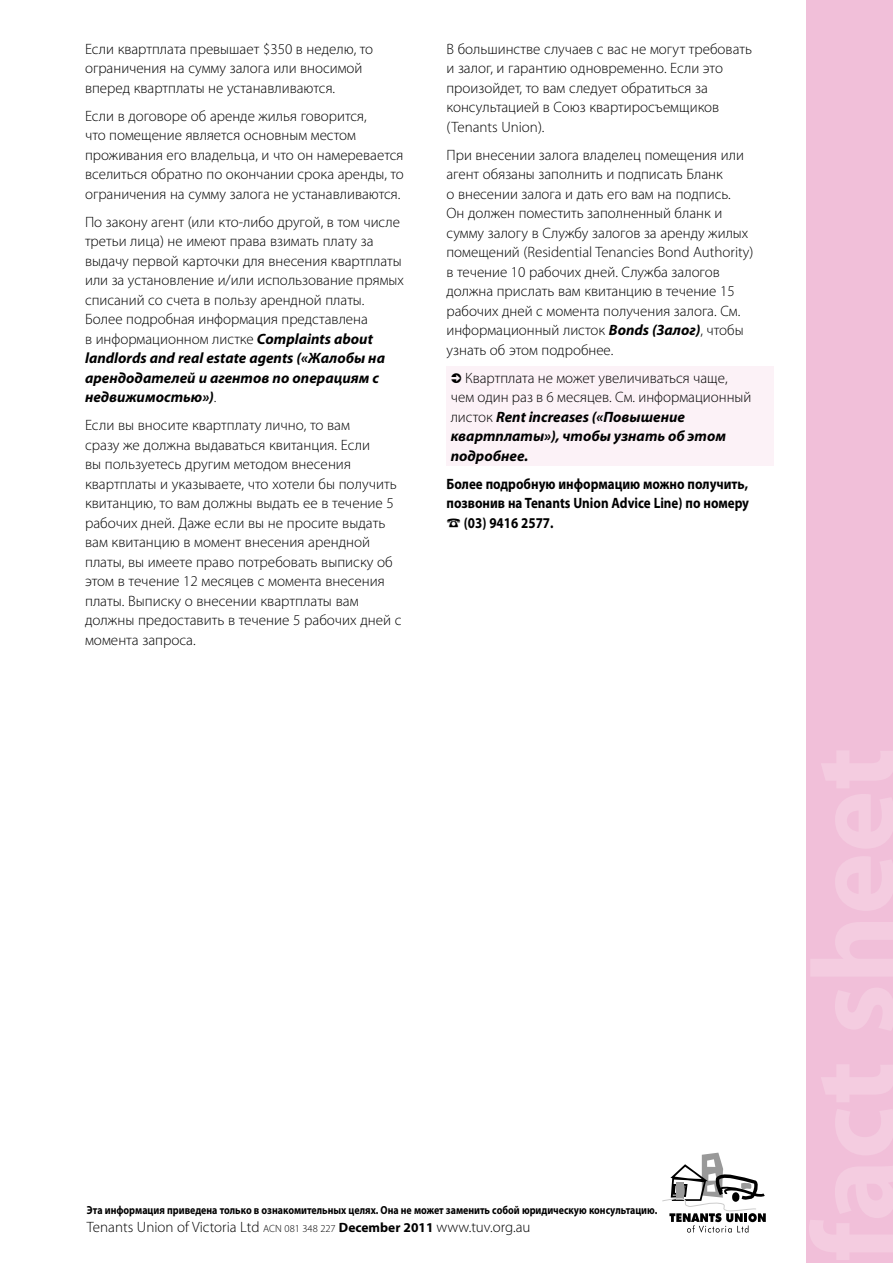
<style>
.page{position:relative;width:893px;height:1263px;background:#fff}
.page>*{position:absolute;margin:0;border:0;box-sizing:border-box;transform-origin:0 0}
.t1{font:300 15px/19.5px "Myriad Pro";color:#000}
.t2{font:700 15px/19.5px "Myriad Pro";color:#000;text-align:justify;scale:.87 1}
.t3{font:700 11.7px "Myriad Pro";color:#000;scale:.85 1}
.s1{font-weight:700;font-style:italic}
.s2{font-size:10.5px}
.s3{font-weight:700;font-size:13.5px}
</style>
<div class="page">
<div style="left:805px;top:0;width:88px;height:1263px;background:#f1bfd9"></div>
<svg style="left:662px;top:1152px;width:104px;height:81px"></svg>
<div style="left:446px;top:366px;width:328px;height:100px;background:#fcf2f7"></div>
<p class="t1" style="left:85px;top:39px;width:290px">Если квартплата превышает $350 в неделю, то ограничения на сумму залога или вносимой вперед квартплаты не устанавливаются.</p>
<p class="t1" style="left:85px;top:106px;width:320px">Если в договоре об аренде жилья говорится,<br>что помещение является основным местом проживания его владельца, и что он намеревается вселиться обратно по окончании срока аренды, то ограничения на сумму залога не устанавливаются.</p>
<p class="t1" style="left:85px;top:212px;width:320px">По закону агент (или кто-либо другой, в том числе третьи лица) не имеют права взимать плату за выдачу первой карточки для внесения квартплаты или за установление и/или использование прямых списаний со счета в пользу арендной платы.<br>Более подробная информация представлена<br>в информационном листке <span class="s1">Complaints about landlords and real estate agents («Жалобы на арендодателей и агентов по операциям с недвижимостью»)</span>.</p>
<p class="t1" style="left:85px;top:415px;width:318px">Если вы вносите квартплату лично, то вам<br>сразу же должна выдаваться квитанция. Если<br>вы пользуетесь другим методом внесения квартплаты и указываете, что хотели бы получить квитанцию, то вам должны выдать ее в течение 5 рабочих дней. Даже если вы не просите выдать вам квитанцию в момент внесения арендной платы, вы имеете право потребовать выписку об этом в течение 12 месяцев с момента внесения платы. Выписку о внесении квартплаты вам должны предоставить в течение 5 рабочих дней с момента запроса.</p>
<p class="t1" style="left:446px;top:39px;width:307px">В большинстве случаев с вас не могут требовать и залог, и гарантию одновременно. Если это произойдет, то вам следует обратиться за консультацией в Союз квартиросъемщиков (Tenants Union).</p>
<p class="t1" style="left:446px;top:145px;width:309px">При внесении залога владелец помещения или агент обязаны заполнить и подписать Бланк<br>о внесении залога и дать его вам на подпись.<br>Он должен поместить заполненный бланк и сумму залогу в Службу залогов за аренду жилых помещений (Residential Tenancies Bond Authority) в течение 10 рабочих дней. Служба залогов должна прислать вам квитанцию в течение 15 рабочих дней с момента получения залога. См. информационный листок <span class="s1">Bonds (Залог)</span>, чтобы узнать об этом подробнее.</p>
<p class="t1" style="left:451px;top:368px;width:302px;text-indent:14px">Квартплата не может увеличиваться чаще, чем один раз в 6 месяцев. См. информационный листок <span class="s1">Rent increases («Повышение квартплаты»), чтобы узнать об этом подробнее.</span></p>
<p class="t2" style="left:446px;top:473px;width:349px">Более подробную информацию можно получить, позвонив на Tenants Union Advice Line) по номеру ☎ (03) 9416 2577.</p>
<p class="t3" style="left:87px;top:1202px;width:673px">Эта информация приведена только в ознакомительных целях. Она не может заменить собой юридическую консультацию.</p>
<p class="t1" style="left:87px;top:1217px;width:445px">Tenants Union of Victoria Ltd <span class="s2">ACN 081 348 227</span> <span class="s3">December 2011</span> www.tuv.org.au</p>
</div>
